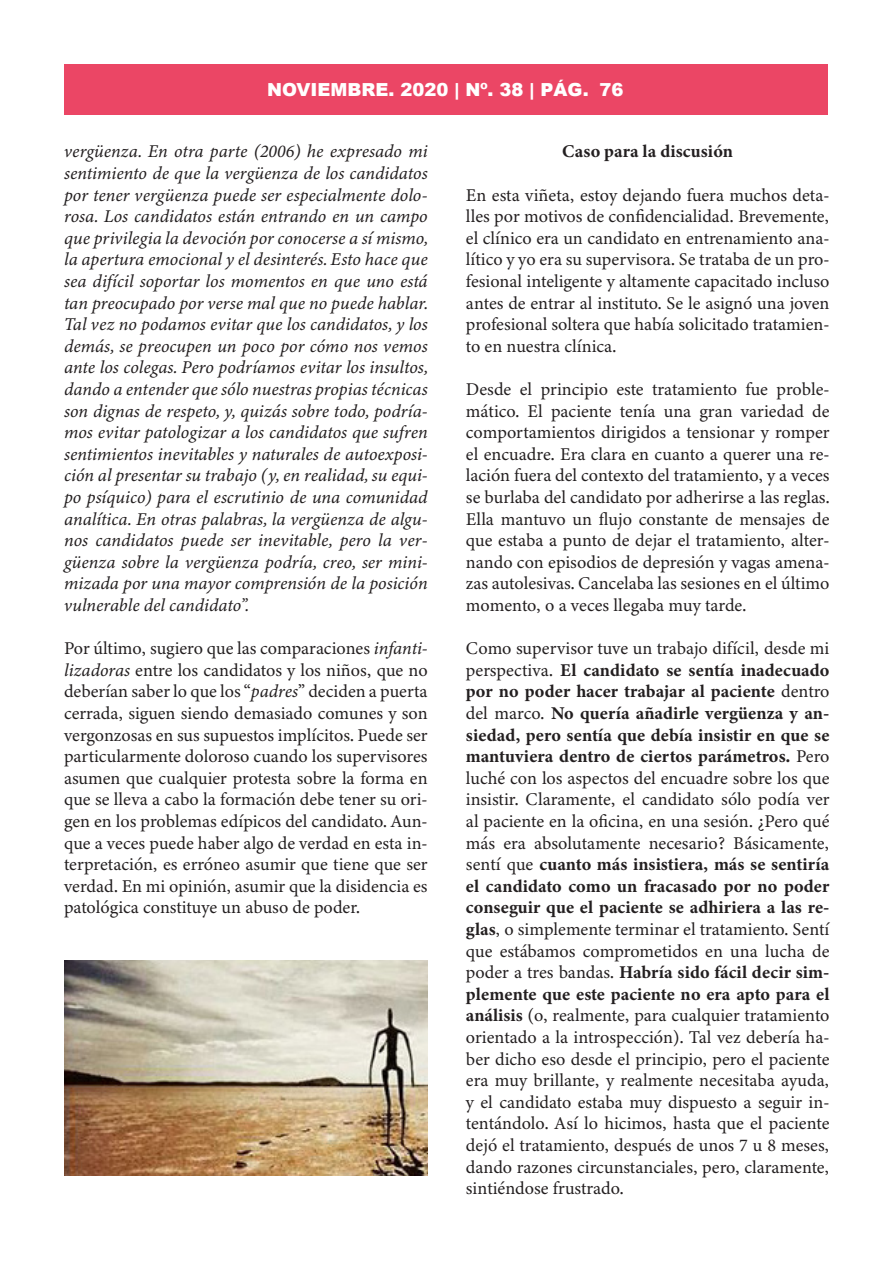
<style>
.page{position:relative;width:893px;height:1263px;background:#fff}
.page>*{position:absolute;margin:0;border:0;box-sizing:border-box;transform-origin:0 0}
.t1{font:18px/21.6px "Minion Variable Concept";color:#231f20;text-align:justify}
.t2{font:italic 18px/21.6px "Minion Variable Concept";color:#231f20;text-align:justify}
.t3{font:900 18px "Arial";color:#fff}
.t4{font:18px "Minion Variable Concept";letter-spacing:.025em;color:#231f20}
.s1{font-style:italic}
</style>
<div class="page">
<div style="left:65px;top:65px;width:763px;height:50px;background:#eb4665"></div>
<img style="left:64px;top:960px;width:364px;height:215px">
<p class="t3" style="left:267px;top:77px;width:358px">NOVIEMBRE. 2020 | Nº. 38 | PÁG. 76</p>
<p class="t2" style="left:64px;top:141px;width:365px">vergüenza. En otra parte (2006) he expresado mi sentimiento de que la vergüenza de los candidatos por tener vergüenza puede ser especialmente dolo&shy;rosa. Los candidatos están entrando en un campo que privilegia la devoción por conocerse a sí mismo, la apertura emocional y el desinterés. Esto hace que sea difícil soportar los momentos en que uno está tan preocupado por verse mal que no puede hablar.<br>Tal vez no podamos evitar que los candidatos, y los demás, se preocupen un poco por cómo nos vemos ante los colegas. Pero podríamos evitar los insultos, dando a entender que sólo nuestras propias técnicas son dignas de respeto, y, quizás sobre todo, podría&shy;mos evitar patologizar a los candidatos que sufren sentimientos inevitables y naturales de autoexposi&shy;ción al presentar su trabajo (y, en realidad, su equi&shy;po psíquico) para el escrutinio de una comunidad analítica. En otras palabras, la vergüenza de algu&shy;nos candidatos puede ser inevitable, pero la ver&shy;güenza sobre la vergüenza podría, creo, ser mini&shy;mizada por una mayor comprensión de la posición vulnerable del candidato”.</p>
<p class="t1" style="left:64px;top:637px;width:365px">Por último, sugiero que las comparaciones <span class="s1">infanti&shy;lizadoras</span> entre los candidatos y los niños, que no deberían saber lo que los “<span class="s1">padres</span>” deciden a puerta cerrada, siguen siendo demasiado comunes y son vergonzosas en sus supuestos implícitos. Puede ser particularmente doloroso cuando los supervisores asumen que cualquier protesta sobre la forma en que se lleva a cabo la formación debe tener su ori&shy;gen en los problemas edípicos del candidato. Aun&shy;que a veces puede haber algo de verdad en esta in&shy;terpretación, es erróneo asumir que tiene que ser verdad. En mi opinión, asumir que la disidencia es patológica constituye un abuso de poder.</p>
<p class="t4" style="left:562px;top:139px;width:172px">Caso para la discusión</p>
<p class="t1" style="left:466px;top:184px;width:365px">En esta viñeta, estoy dejando fuera muchos deta&shy;lles por motivos de confidencialidad. Brevemente, el clínico era un candidato en entrenamiento ana&shy;lítico y yo era su supervisora. Se trataba de un pro&shy;fesional inteligente y altamente capacitado incluso antes de entrar al instituto. Se le asignó una joven profesional soltera que había solicitado tratamien&shy;to en nuestra clínica.</p>
<p class="t1" style="left:466px;top:378px;width:365px">Desde el principio este tratamiento fue proble&shy;mático. El paciente tenía una gran variedad de comportamientos dirigidos a tensionar y romper el encuadre. Era clara en cuanto a querer una re&shy;lación fuera del contexto del tratamiento, y a veces se burlaba del candidato por adherirse a las reglas.<br>Ella mantuvo un flujo constante de mensajes de que estaba a punto de dejar el tratamiento, alter&shy;nando con episodios de depresión y vagas amena&shy;zas autolesivas. Cancelaba las sesiones en el último momento, o a veces llegaba muy tarde.</p>
<p class="t1" style="left:466px;top:637px;width:365px">Como supervisor tuve un trabajo difícil, desde mi perspectiva. El candidato se sentía inadecuado por no poder hacer trabajar al paciente dentro del marco. No quería añadirle vergüenza y an&shy;siedad, pero sentía que debía insistir en que se mantuviera dentro de ciertos parámetros. Pero luché con los aspectos del encuadre sobre los que insistir. Claramente, el candidato sólo podía ver al paciente en la oficina, en una sesión. ¿Pero qué más era absolutamente necesario? Básicamente, sentí que cuanto más insistiera, más se sentiría el candidato como un fracasado por no poder conseguir que el paciente se adhiriera a las re&shy;glas, o simplemente terminar el tratamiento. Sentí que estábamos comprometidos en una lucha de poder a tres bandas. Habría sido fácil decir sim&shy;plemente que este paciente no era apto para el análisis (o, realmente, para cualquier tratamiento orientado a la introspección). Tal vez debería ha&shy;ber dicho eso desde el principio, pero el paciente era muy brillante, y realmente necesitaba ayuda, y el candidato estaba muy dispuesto a seguir in&shy;tentándolo. Así lo hicimos, hasta que el paciente dejó el tratamiento, después de unos 7 u 8 meses, dando razones circunstanciales, pero, claramente, sintiéndose frustrado.</p>
</div>
